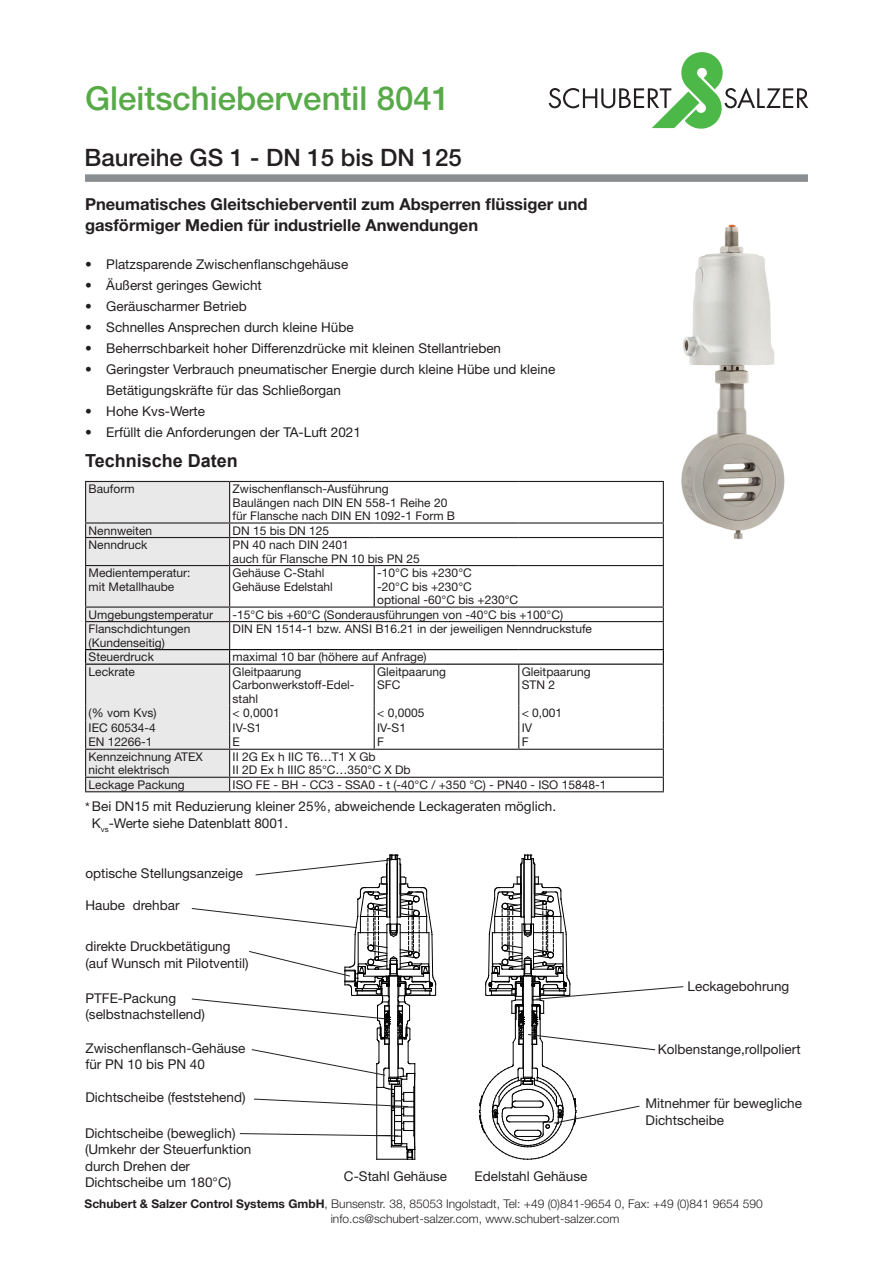
<style>
.page{position:relative;width:893px;height:1263px;background:#fff}
.page>*{position:absolute;margin:0;border:0;box-sizing:border-box;transform-origin:0 0}
.t1{font:500 33px "Helvetica Neue LT Std";color:#58aa48}
.t2{font:500 24px "Helvetica Neue LT Std";color:#231f20}
.Überschrift_1{font:700 18px "Arial";color:#231f20}
.Überschrift{font:700 16.5px/21px "Helvetica Neue LT Std";color:#231f20}
.Text{font:13.5px/16.5px "Helvetica Neue LT Std";color:#231f20}
.Überschrift_1-2{font:13.5px "Helvetica Neue LT Std";color:#231f20}
.Text_klein_8mm{font:12px/13.5px "Helvetica Neue LT Std";color:#231f20}
.t3{font:300 12px/15px "Helvetica Neue LT Std";color:#231f20}
.s1{font-weight:700}
</style>
<div class="page">
<svg style="left:549px;top:52px;width:259px;height:77px"></svg>
<svg style="left:85px;top:174px;width:723px;height:8px;background:#909496"></svg>
<img style="left:681px;top:224px;width:104px;height:315px">
<svg style="left:230px;top:482px;width:433px;height:309px"></svg>
<hr style="left:230px;top:481px;width:144px;height:1px;background:#231f20">
<hr style="left:374px;top:481px;width:145px;height:1px;background:#231f20">
<hr style="left:519px;top:481px;width:145px;height:1px;background:#231f20">
<hr style="left:663px;top:482px;width:1px;height:40px;background:#231f20">
<hr style="left:230px;top:522px;width:144px;height:2px;background:#231f20">
<hr style="left:374px;top:522px;width:145px;height:2px;background:#231f20">
<hr style="left:519px;top:522px;width:145px;height:2px;background:#231f20">
<hr style="left:230px;top:537px;width:144px;height:1px;background:#231f20">
<hr style="left:374px;top:537px;width:145px;height:1px;background:#231f20">
<hr style="left:519px;top:537px;width:145px;height:1px;background:#231f20">
<svg style="left:663px;top:524px;width:1px;height:41px"></svg>
<hr style="left:230px;top:565px;width:144px;height:1px;background:#231f20">
<hr style="left:374px;top:565px;width:145px;height:1px;background:#231f20">
<hr style="left:519px;top:565px;width:145px;height:1px;background:#231f20">
<hr style="left:663px;top:566px;width:1px;height:40px;background:#231f20">
<hr style="left:230px;top:606px;width:144px;height:2px;background:#231f20">
<hr style="left:374px;top:606px;width:145px;height:2px;background:#231f20">
<hr style="left:519px;top:606px;width:145px;height:2px;background:#231f20">
<hr style="left:230px;top:621px;width:144px;height:1px;background:#231f20">
<hr style="left:374px;top:621px;width:145px;height:1px;background:#231f20">
<hr style="left:519px;top:621px;width:145px;height:1px;background:#231f20">
<hr style="left:374px;top:665px;width:1px;height:41px;background:#231f20">
<hr style="left:518px;top:665px;width:1px;height:41px;background:#231f20">
<hr style="left:663px;top:665px;width:1px;height:41px;background:#231f20">
<svg style="left:374px;top:706px;width:1px;height:43px"></svg>
<svg style="left:518px;top:706px;width:1px;height:43px"></svg>
<hr style="left:230px;top:749px;width:144px;height:1px;background:#231f20">
<hr style="left:374px;top:749px;width:145px;height:1px;background:#231f20">
<hr style="left:519px;top:749px;width:145px;height:1px;background:#231f20">
<hr style="left:230px;top:777px;width:144px;height:1px;background:#231f20">
<hr style="left:374px;top:777px;width:145px;height:1px;background:#231f20">
<hr style="left:519px;top:777px;width:145px;height:1px;background:#231f20">
<svg style="left:663px;top:706px;width:1px;height:85px"></svg>
<hr style="left:230px;top:791px;width:144px;height:1px;background:#231f20">
<hr style="left:374px;top:791px;width:145px;height:1px;background:#231f20">
<hr style="left:519px;top:791px;width:145px;height:1px;background:#231f20">
<hr style="left:230px;top:649px;width:144px;height:1px;background:#000">
<svg style="left:85px;top:481px;width:145px;height:311px;background:#dedede"></svg>
<hr style="left:374px;top:649px;width:145px;height:1px;background:#000">
<hr style="left:519px;top:649px;width:145px;height:1px;background:#000">
<svg style="left:663px;top:608px;width:1px;height:56px"></svg>
<hr style="left:85px;top:664px;width:145px;height:1px;background:#000">
<hr style="left:230px;top:664px;width:144px;height:1px;background:#000">
<hr style="left:374px;top:664px;width:145px;height:1px;background:#000">
<hr style="left:519px;top:664px;width:145px;height:1px;background:#000">
<hr style="left:374px;top:566px;width:1px;height:40px;background:#000">
<hr style="left:534px;top:864px;width:1px;height:53px;background:#000">
<hr style="left:521px;top:864px;width:1px;height:53px;background:#000">
<hr style="left:520px;top:864px;width:1px;height:52px;background:#000">
<hr style="left:523px;top:859px;width:1px;height:58px;background:#000">
<hr style="left:535px;top:864px;width:1px;height:52px;background:#000">
<hr style="left:531px;top:859px;width:1px;height:72px;background:#000">
<hr style="left:524px;top:859px;width:1px;height:72px;background:#000">
<svg style="left:521px;top:855px;width:14px;height:10px"></svg>
<svg style="left:479px;top:877px;width:205px;height:283px"></svg>
<svg style="left:191px;top:855px;width:245px;height:305px"></svg>
<p class="t1" style="left:85px;top:79px;width:367px">Gleitschieberventil 8041</p>
<p class="t2" style="left:85px;top:143px;width:379px">Baureihe GS 1 - DN 15 bis DN 125</p>
<p class="Überschrift" style="left:85px;top:193px;width:504px">Pneumatisches Gleitschieberventil zum Absperren flüssiger und gasförmiger Medien für industrielle Anwendungen</p>
<p class="Text" style="left:85px;top:255px;width:265px">• Platzsparende Zwischenflanschgehäuse</p>
<p class="Text" style="left:85px;top:276px;width:178px">• Äußerst geringes Gewicht</p>
<p class="Text" style="left:85px;top:297px;width:163px">• Geräuscharmer Betrieb</p>
<p class="Text" style="left:85px;top:318px;width:270px">• Schnelles Ansprechen durch kleine Hübe</p>
<p class="Text" style="left:85px;top:339px;width:418px">• Beherrschbarkeit hoher Differenzdrücke mit kleinen Stellantrieben</p>
<p class="Text" style="left:106px;top:358px;width:450px;line-height:21px;text-indent:-21px">• Geringster Verbrauch pneumatischer Energie durch kleine Hübe und kleine<br>Betätigungskräfte für das Schließorgan</p>
<p class="Text" style="left:85px;top:402px;width:121px">• Hohe Kvs-Werte</p>
<p class="Text" style="left:85px;top:423px;width:277px">• Erfüllt die Anforderungen der TA-Luft 2021</p>
<p class="Überschrift_1" style="left:85px;top:448px;width:154px">Technische Daten</p>
<p class="Text_klein_8mm" style="left:89px;top:482px;width:48px">Bauform</p>
<p class="Text_klein_8mm" style="left:233px;top:482px;width:224px">Zwischenflansch-Ausführung<br>Baulängen nach DIN EN 558-1 Reihe 20 für Flansche nach DIN EN 1092-1 Form B</p>
<p class="Text_klein_8mm" style="left:89px;top:523px;width:65px">Nennweiten</p>
<p class="Text_klein_8mm" style="left:233px;top:523px;width:98px">DN 15 bis DN 125</p>
<p class="Text_klein_8mm" style="left:89px;top:538px;width:60px">Nenndruck</p>
<p class="Text_klein_8mm" style="left:233px;top:538px;width:189px">PN 40 nach DIN 2401<br>auch für Flansche PN 10 bis PN 25</p>
<p class="Text_klein_8mm" style="left:89px;top:566px;width:104px">Medientemperatur: mit Metallhaube</p>
<p class="Text_klein_8mm" style="left:233px;top:566px;width:102px">Gehäuse C-Stahl<br>Gehäuse Edelstahl</p>
<p class="Text_klein_8mm" style="left:377px;top:566px;width:143px">-10°C bis +230°C<br>-20°C bis +230°C<br>optional -60°C bis +230°C</p>
<p class="Text_klein_8mm" style="left:89px;top:607px;width:126px">Umgebungstemperatur</p>
<p class="Text_klein_8mm" style="left:233px;top:607px;width:332px">-15°C bis +60°C (Sonderausführungen von -40°C bis +100°C)</p>
<p class="Text_klein_8mm" style="left:89px;top:622px;width:103px">Flanschdichtungen (Kundenseitig)</p>
<p class="Text_klein_8mm" style="left:233px;top:622px;width:361px">DIN EN 1514-1 bzw. ANSI B16.21 in der jeweiligen Nenndruckstufe</p>
<p class="Text_klein_8mm" style="left:89px;top:650px;width:67px">Steuerdruck</p>
<p class="Text_klein_8mm" style="left:233px;top:650px;width:196px">maximal 10 bar (höhere auf Anfrage)</p>
<p class="Text_klein_8mm" style="left:89px;top:664px;width:48px">Leckrate</p>
<p class="Text_klein_8mm" style="left:233px;top:664px;width:123px">Gleitpaarung<br>Carbonwerkstoff-Edel&shy;stahl</p>
<p class="Text_klein_8mm" style="left:377px;top:664px;width:70px">Gleitpaarung<br>SFC</p>
<p class="Text_klein_8mm" style="left:522px;top:664px;width:70px">Gleitpaarung<br>STN 2</p>
<p class="Text_klein_8mm" style="left:89px;top:706px;width:70px">(% vom Kvs)</p>
<p class="Text_klein_8mm" style="left:233px;top:706px;width:49px">&lt; 0,0001</p>
<p class="Text_klein_8mm" style="left:377px;top:706px;width:49px">&lt; 0,0005</p>
<p class="Text_klein_8mm" style="left:522px;top:706px;width:42px">&lt; 0,001</p>
<p class="Text_klein_8mm" style="left:89px;top:720px;width:69px">IEC 60534-4</p>
<p class="Text_klein_8mm" style="left:233px;top:720px;width:30px">IV-S1</p>
<p class="Text_klein_8mm" style="left:377px;top:720px;width:30px">IV-S1</p>
<p class="Text_klein_8mm" style="left:522px;top:720px;width:12px">IV</p>
<p class="Text_klein_8mm" style="left:89px;top:735px;width:66px">EN 12266-1</p>
<p class="Text_klein_8mm" style="left:233px;top:735px;width:9px">E</p>
<p class="Text_klein_8mm" style="left:377px;top:735px;width:8px">F</p>
<p class="Text_klein_8mm" style="left:522px;top:735px;width:8px">F</p>
<p class="Text_klein_8mm" style="left:89px;top:750px;width:116px">Kennzeichnung ATEX nicht elektrisch</p>
<p class="Text_klein_8mm" style="left:233px;top:750px;width:180px">II 2G Ex h IIC T6…T1 X Gb<br>II 2D Ex h IIIC 85°C…350°C X Db</p>
<p class="Text_klein_8mm" style="left:89px;top:778px;width:98px">Leckage Packung</p>
<p class="Text_klein_8mm" style="left:233px;top:778px;width:375px">ISO FE - BH - CC3 - SSA0 - t (-40°C / +350 °C) - PN40 - ISO 15848-1</p>
<p class="Text" style="left:85px;top:798px;width:473px">*Bei DN15 mit Reduzierung kleiner 25%, abweichende Leckageraten möglich.</p>
<p class="Überschrift_1-2" style="left:92px;top:815px;width:198px">K<sub>vs</sub>-Werte siehe Datenblatt 8001.</p>
<p class="Text" style="left:85px;top:865px;width:159px">optische Stellungsanzeige</p>
<p class="Text" style="left:85px;top:897px;width:96px">Haube drehbar</p>
<p class="Text" style="left:85px;top:938px;width:165px">direkte Druckbetätigung (auf Wunsch mit Pilotventil)</p>
<p class="Text" style="left:85px;top:989px;width:121px">PTFE-Packung (selbstnachstellend)</p>
<p class="Text" style="left:85px;top:1039px;width:162px">Zwischenflansch-Gehäuse für PN 10 bis PN 40</p>
<p class="Text" style="left:85px;top:1088px;width:162px">Dichtscheibe (feststehend)</p>
<p class="Text" style="left:85px;top:1124px;width:168px">Dichtscheibe (beweglich) (Umkehr der Steuerfunktion durch Drehen der</p>
<p class="Text" style="left:85px;top:1174px;width:148px">Dichtscheibe um 180°C)</p>
<p class="Text" style="left:344px;top:1167px;width:105px">C-Stahl Gehäuse</p>
<p class="Text" style="left:475px;top:1167px;width:114px">Edelstahl Gehäuse</p>
<p class="Text" style="left:688px;top:977px;width:103px">Leckagebohrung</p>
<p class="Text" style="left:658px;top:1041px;width:144px">Kolbenstange,rollpoliert</p>
<p class="Text" style="left:645px;top:1095px;width:158px">Mitnehmer für bewegliche<br>Dichtscheibe</p>
<p class="t3" style="left:331px;top:1196px;width:434px;text-indent:-246px"><span class="s1">Schubert &amp; Salzer Control Systems GmbH</span>, Bunsenstr. 38, 85053 Ingolstadt, Tel: +49 (0)841-9654 0, Fax: +49 (0)841 9654 590 info.cs@schubert-salzer.com, www.schubert-salzer.com</p>
</div>
